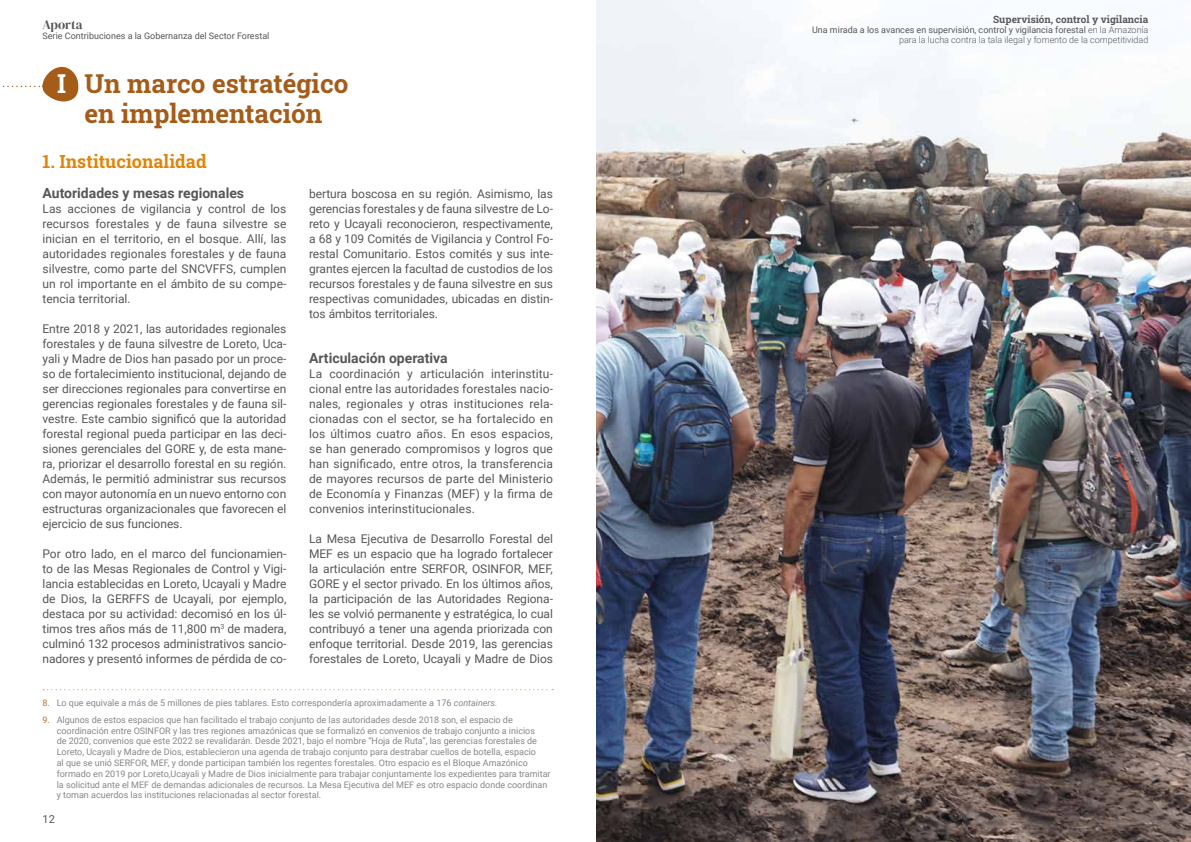
<style>
.page{position:relative;width:1191px;height:842px;background:#fff}
.page>*{position:absolute;margin:0;border:0;box-sizing:border-box;transform-origin:0 0}
.t1{font:700 26px/30px "Roboto Slab";color:#a55c19}
.t2{font:700 26px "Roboto Slab";color:#fff}
.t3{font:700 18px "Roboto Slab";color:#e18409}
.t4{font:700 14px "Roboto";color:#575756}
.t5{font:13px "DM Serif Display";color:#575756}
.t6{font:12px/15px "Roboto";letter-spacing:-.005em;color:#575756;text-align:justify}
.t7{font:11px "Roboto";color:#575756}
.t8{font:700 10px "Roboto Slab";color:#575756}
.t9{font:9px/10.8px "Roboto";color:#878787}
.t10{font:300 9px/10px "Roboto";color:#575756;text-align:right}
.t11{font:9px "Roboto";color:#575756}
.s1{color:#b5783c}
.s2{font-style:italic}
.s3{font-weight:400}
</style>
<div class="page">
<svg style="left:43px;top:689px;width:510px;height:1px"></svg>
<svg style="left:3px;top:66px;width:76px;height:36px"></svg>
<img style="left:596px;top:0;width:595px;height:842px">
<p class="t5" style="left:43px;top:17px;width:42px">Aporta</p>
<p class="t11" style="left:43px;top:29px;width:228px">Serie Contribuciones a la Gobernanza del Sector Forestal</p>
<h1 class="t2" style="left:57px;top:66px;width:11px">I</h1>
<h1 class="t1" style="left:84px;top:68px;width:265px">Un marco estratégico en implementación</h1>
<h2 class="t3" style="left:43px;top:150px;width:166px">1. Institucionalidad</h2>
<p class="t4" style="left:43px;top:184px;width:203px">Autoridades y mesas regionales</p>
<p class="t6" style="left:43px;top:201px;width:245px">Las acciones de vigilancia y control de los recursos forestales y de fauna silvestre se inician en el territorio, en el bosque. Allí, las autoridades regionales forestales y de fauna silvestre, como parte del SNCVFFS, cumplen un rol importante en el ámbito de su compe&shy;tencia territorial.</p>
<p class="t6" style="left:43px;top:321px;width:245px">Entre 2018 y 2021, las autoridades regionales forestales y de fauna silvestre de Loreto, Uca&shy;yali y Madre de Dios han pasado por un proce&shy;so de fortalecimiento institucional, dejando de ser direcciones regionales para convertirse en gerencias regionales forestales y de fauna sil&shy;vestre. Este cambio significó que la autoridad forestal regional pueda participar en las deci&shy;siones gerenciales del GORE y, de esta mane&shy;ra, priorizar el desarrollo forestal en su región.<br>Además, le permitió administrar sus recursos con mayor autonomía en un nuevo entorno con estructuras organizacionales que favorecen el ejercicio de sus funciones.</p>
<p class="t6" style="left:43px;top:546px;width:245px">Por otro lado, en el marco del funcionamien&shy;to de las Mesas Regionales de Control y Vigi&shy;lancia establecidas en Loreto, Ucayali y Madre de Dios, la GERFFS de Ucayali, por ejemplo, destaca por su actividad: decomisó en los úl&shy;timos tres años más de 11,800 m<sup>3</sup> de madera, culminó 132 procesos administrativos sancio&shy;nadores y presentó informes de pérdida de co-</p>
<p class="t6" style="left:309px;top:186px;width:245px">bertura boscosa en su región. Asimismo, las gerencias forestales y de fauna silvestre de Lo&shy;reto y Ucayali reconocieron, respectivamente, a 68 y 109 Comités de Vigilancia y Control Fo&shy;restal Comunitario. Estos comités y sus inte&shy;grantes ejercen la facultad de custodios de los recursos forestales y de fauna silvestre en sus respectivas comunidades, ubicadas en distin&shy;tos ámbitos territoriales.</p>
<p class="t4" style="left:309px;top:349px;width:140px">Articulación operativa</p>
<p class="t6" style="left:309px;top:366px;width:245px">La coordinación y articulación interinstitu&shy;cional entre las autoridades forestales nacio&shy;nales, regionales y otras instituciones rela&shy;cionadas con el sector, se ha fortalecido en los últimos cuatro años. En esos espacios, se han generado compromisos y logros que han significado, entre otros, la transferencia de mayores recursos de parte del Ministerio de Economía y Finanzas (MEF) y la firma de convenios interinstitucionales.</p>
<p class="t6" style="left:309px;top:531px;width:245px">La Mesa Ejecutiva de Desarrollo Forestal del MEF es un espacio que ha logrado fortalecer la articulación entre SERFOR, OSINFOR, MEF, GORE y el sector privado. En los últimos años, la participación de las Autoridades Regiona&shy;les se volvió permanente y estratégica, lo cual contribuyó a tener una agenda priorizada con enfoque territorial. Desde 2019, las gerencias forestales de Loreto, Ucayali y Madre de Dios</p>
<p class="t9" style="left:43px;top:697px;width:456px"><span class="s1">8.</span> Lo que equivale a más de 5 millones de pies tablares. Esto correspondería aproximadamente a 176 <span class="s2">containers.</span></p>
<p class="t9" style="left:57px;top:714px;width:495px;text-indent:-14px"><span class="s1">9.</span> Algunos de estos espacios que han facilitado el trabajo conjunto de las autoridades desde 2018 son, el espacio de coordinación entre OSINFOR y las tres regiones amazónicas que se formalizó en convenios de trabajo conjunto a inicios<br>de 2020, convenios que este 2022 se revalidarán. Desde 2021, bajo el nombre “Hoja de Ruta”, las gerencias forestales de Loreto, Ucayali y Madre de Dios, establecieron una agenda de trabajo conjunto para destrabar cuellos de botella, espacio<br>al que se unió SERFOR, MEF, y donde participan también los regentes forestales. Otro espacio es el Bloque Amazónico formado en 2019 por Loreto,Ucayali y Madre de Dios inicialmente para trabajar conjuntamente los expedientes para tramitar la solicitud ante el MEF de demandas adicionales de recursos. La Mesa Ejecutiva del MEF es otro espacio donde coordinan y toman acuerdos las instituciones relacionadas al sector forestal.</p>
<p class="t7" style="left:43px;top:811px;width:14px">12</p>
<p class="t8" style="left:993px;top:12px;width:157px">Supervisión, control y vigilancia</p>
<p class="t10" style="left:812px;top:24px;width:338px"><span class="s3">Una mirada a los avances en supervisión, control y vigilancia forestal</span> en la Amazonía para la lucha contra la tala ilegal y fomento de la competitividad</p>
</div>
